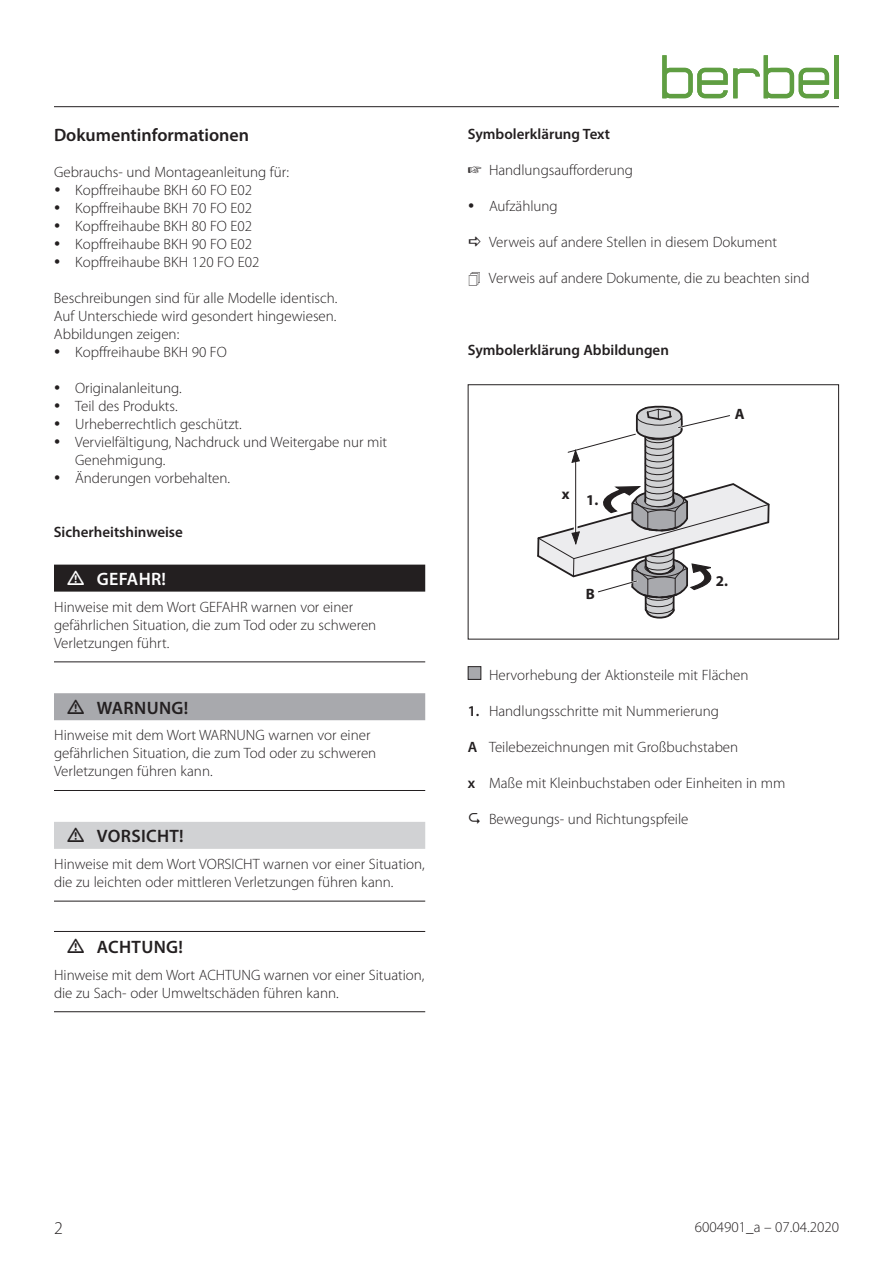
<style>
.page{position:relative;width:893px;height:1263px;background:#fff}
.page>*{position:absolute;margin:0;border:0;box-sizing:border-box;transform-origin:0 0}
.t1{font:600 18px "Myriad Pro";letter-spacing:.02em;color:#231f20}
.t2{font:600 18px "Myriad Pro";color:#231f20}
.t3{font:600 18px "Myriad Pro";letter-spacing:.02em;color:#fff}
.t4{font:300 18px "Myriad Pro";color:#231f20}
.t5{font:300 15px/18px "Myriad Pro";color:#231f20}
.t6{font:600 15px "Myriad Pro";color:#231f20}
.t7{font:700 15px "Myriad Pro";color:#231f20}
.s1{font-weight:600}
</style>
<div class="page">
<hr style="left:54px;top:106px;width:785px;height:1px;background:#231f20">
<hr style="left:834px;top:55px;width:4px;height:43px;background:#5f9e42">
<svg style="left:662px;top:55px;width:167px;height:43px"></svg>
<div style="left:54px;top:565px;width:371px;height:27px;background:#231f20"></div>
<hr style="left:54px;top:661px;width:371px;height:1px;background:#231f20">
<div style="left:54px;top:693px;width:371px;height:27px;background:#a8a9ad"></div>
<hr style="left:54px;top:790px;width:371px;height:1px;background:#231f20">
<div style="left:54px;top:822px;width:371px;height:27px;background:#d1d2d4"></div>
<hr style="left:54px;top:901px;width:371px;height:1px;background:#231f20">
<hr style="left:54px;top:931px;width:371px;height:1px;background:#231f20">
<hr style="left:54px;top:1011px;width:371px;height:1px;background:#231f20">
<svg style="left:537px;top:406px;width:233px;height:213px"></svg>
<div style="left:468px;top:384px;width:371px;height:255px;border:1px solid #231f20"></div>
<div style="left:468px;top:667px;width:13px;height:12px;background:#a8a9ad"></div>
<div style="left:468px;top:666px;width:13px;height:14px;border:1px solid #231f20"></div>
<p class="t2" style="left:54px;top:124px;width:197px">Dokumentinformationen</p>
<p class="t5" style="left:75px;top:163px;width:215px;text-indent:-21px">Gebrauchs- und Montageanleitung für:<br>Kopffreihaube BKH 60 FO E02<br>Kopffreihaube BKH 70 FO E02<br>Kopffreihaube BKH 80 FO E02<br>Kopffreihaube BKH 90 FO E02<br>Kopffreihaube BKH 120 FO E02</p>
<p class="t5" style="left:54px;top:289px;width:285px">Beschreibungen sind für alle Modelle identisch.</p>
<p class="t5" style="left:54px;top:307px;width:284px">Auf Unterschiede wird gesondert hingewiesen.</p>
<p class="t5" style="left:54px;top:325px;width:127px">Abbildungen zeigen:</p>
<p class="t5" style="left:75px;top:343px;width:153px">Kopffreihaube BKH 90 FO</p>
<p class="t5" style="left:75px;top:379px;width:314px">Originalanleitung.<br>Teil des Produkts.<br>Urheberrechtlich geschützt.<br>Vervielfältigung, Nachdruck und Weitergabe nur mit<br>Genehmigung.<br>Änderungen vorbehalten.</p>
<p class="t6" style="left:54px;top:522px;width:131px">Sicherheitshinweise</p>
<p class="t3" style="left:97px;top:568px;width:71px">GEFAHR!</p>
<p class="t5" style="left:54px;top:598px;width:324px">Hinweise mit dem Wort GEFAHR warnen vor einer gefährlichen Situation, die zum Tod oder zu schweren<br>Verletzungen führt.</p>
<p class="t1" style="left:97px;top:696px;width:93px">WARNUNG!</p>
<p class="t5" style="left:54px;top:727px;width:324px">Hinweise mit dem Wort WARNUNG warnen vor einer gefährlichen Situation, die zum Tod oder zu schweren<br>Verletzungen führen kann.</p>
<p class="t1" style="left:97px;top:825px;width:89px">VORSICHT!</p>
<p class="t5" style="left:54px;top:855px;width:372px">Hinweise mit dem Wort VORSICHT warnen vor einer Situation, die zu leichten oder mittleren Verletzungen führen kann.</p>
<p class="t1" style="left:97px;top:935px;width:88px">ACHTUNG!</p>
<p class="t5" style="left:54px;top:966px;width:372px">Hinweise mit dem Wort ACHTUNG warnen vor einer Situation, die zu Sach- oder Umweltschäden führen kann.</p>
<p class="t6" style="left:468px;top:124px;width:144px">Symbolerklärung Text</p>
<p class="t5" style="left:468px;top:161px;width:167px">☞ Handlungsaufforderung</p>
<p class="t5" style="left:489px;top:197px;width:70px">Aufzählung</p>
<p class="t5" style="left:489px;top:233px;width:290px">Verweis auf andere Stellen in diesem Dokument</p>
<p class="t5" style="left:489px;top:269px;width:322px">Verweis auf andere Dokumente, die zu beachten sind</p>
<p class="t6" style="left:468px;top:340px;width:203px">Symbolerklärung Abbildungen</p>
<p class="t7" style="left:562px;top:484px;width:9px">x</p>
<p class="t7" style="left:586px;top:490px;width:14px">1.</p>
<p class="t7" style="left:586px;top:584px;width:11px">B</p>
<p class="t7" style="left:735px;top:404px;width:11px">A</p>
<p class="t7" style="left:716px;top:571px;width:14px">2.</p>
<p class="t5" style="left:489px;top:666px;width:261px">Hervorhebung der Aktionsteile mit Flächen</p>
<p class="t5" style="left:468px;top:702px;width:253px"><span class="s1">1.</span> Handlungsschritte mit Nummerierung</p>
<p class="t5" style="left:468px;top:738px;width:272px"><span class="s1">A</span> Teilebezeichnungen mit Großbuchstaben</p>
<p class="t5" style="left:468px;top:774px;width:319px"><span class="s1">x</span> Maße mit Kleinbuchstaben oder Einheiten in mm</p>
<p class="t5" style="left:489px;top:810px;width:201px">Bewegungs- und Richtungspfeile</p>
<p class="t4" style="left:54px;top:1218px;width:10px">2</p>
<p class="t5" style="left:695px;top:1218px;width:146px">6004901_a – 07.04.2020</p>
</div>
